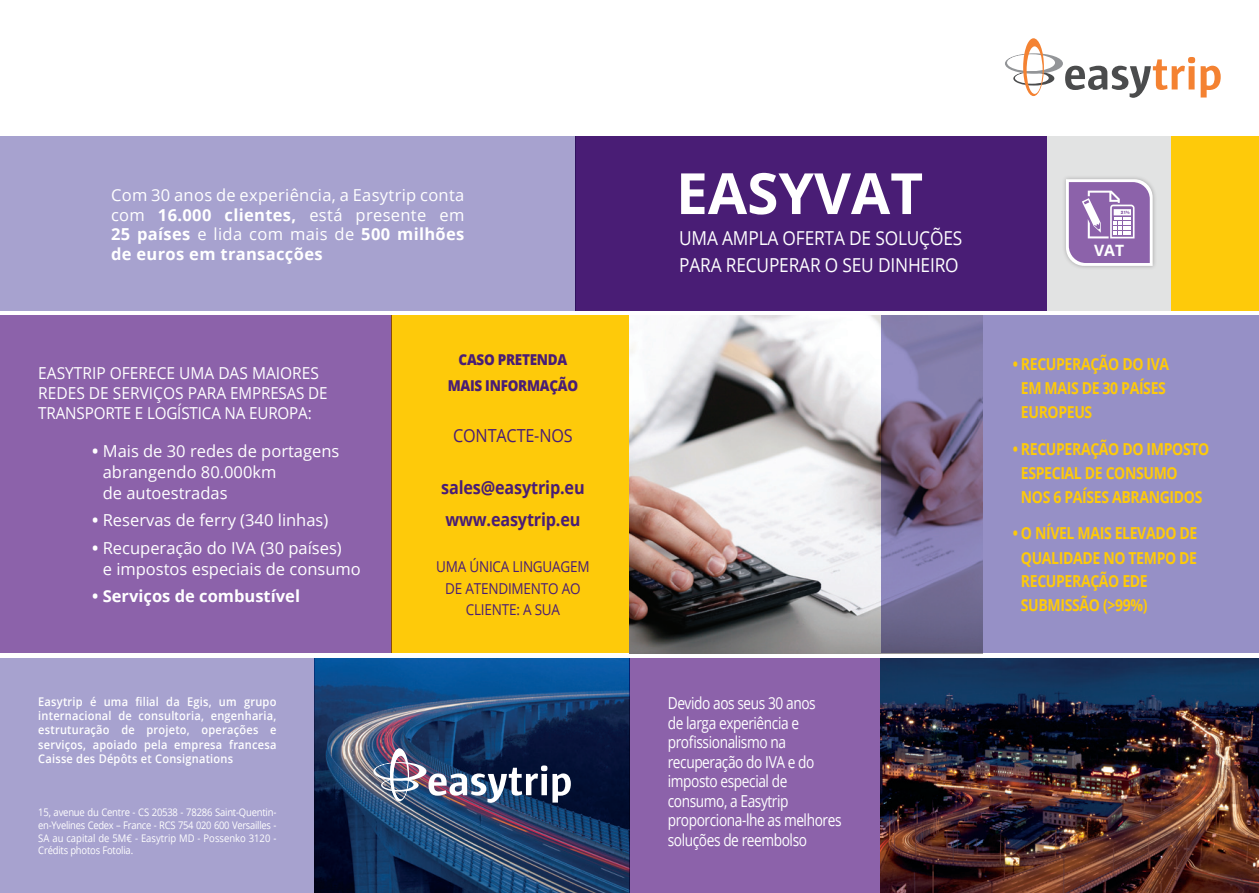
<style>
.page{position:relative;width:1259px;height:893px;background:#fff}
.page>*{position:absolute;margin:0;border:0;box-sizing:border-box;transform-origin:0 0}
.t1{font:700 56.85px "Open Sans";color:#fff}
.t2{font:19.2px/27.5px "Open Sans";letter-spacing:-.01em;color:#fff;scale:.9 1}
.t3{font:700 18px/31.8px "Open Sans";letter-spacing:-.01em;color:#491d75;scale:.9 1}
.t4{font:18px "Open Sans";letter-spacing:-.01em;color:#491d75;scale:.9 1}
.t5{font:16.5px/21px "Open Sans";color:#fff}
.t6{font:700 16.5px/24px "Open Sans";letter-spacing:-.025em;color:#feca0a;scale:.85 1}
.t7{font:16.5px/19.5px "Open Sans";letter-spacing:-.03em;color:#fff;scale:.83 1}
.t8{font:16.5px/19.8px "Open Sans";color:#fff;scale:.94 1}
.t9{font:700 16.5px "Open Sans";color:#fff}
.t10{font:700 15.75px "Open Sans";color:#fff}
.t11{font:15px/21.3px "Open Sans";letter-spacing:-.015em;color:#491d75;text-align:center;scale:.9 1}
.t12{font:800 15px/25.8px "Open Sans";letter-spacing:-.02em;color:#491d75;text-align:center;scale:.9 1}
.t13{font:600 12px/14.4px "Open Sans";letter-spacing:.02em;color:#fff;text-align:justify;scale:.92 1}
.t14{font:10.5px/12.6px "Open Sans";color:#fff;text-align:justify;scale:.9 1}
.s1{font-weight:700}
</style>
<div class="page">
<div style="left:1047px;top:136px;width:124px;height:175px;background:#e2e3e3"></div>
<img style="left:315px;top:658px;width:314px;height:235px">
<div style="left:1171px;top:136px;width:88px;height:175px;background:#feca0a"></div>
<div style="left:391px;top:316px;width:238px;height:337px;background:#feca0a"></div>
<div style="left:629px;top:658px;width:252px;height:235px;background:#8c62aa"></div>
<div style="left:0;top:316px;width:391px;height:337px;background:#8c62aa"></div>
<div style="left:575px;top:136px;width:472px;height:175px;background:#491d75"></div>
<div style="left:0;top:658px;width:315px;height:235px;background:#a7a2cf"></div>
<img style="left:629px;top:316px;width:252px;height:337px">
<svg style="left:881px;top:316px;width:378px;height:337px;background:#8e86b8"></svg>
<img style="left:881px;top:658px;width:378px;height:235px">
<div style="left:0;top:136px;width:575px;height:175px;background:#a7a2cf"></div>
<img style="left:373px;top:748px;width:198px;height:55px">
<svg style="left:1005px;top:38px;width:215px;height:60px"></svg>
<div style="left:1061px;top:175px;width:96px;height:95px;background:#231f20;opacity:.3"></div>
<svg style="left:1066px;top:179px;width:86px;height:87px;background:#a98abf"></svg>
<p class="t5" style="left:111px;top:185px;width:355px;line-height:19.5px;text-align:justify">Com 30 anos de experiência, a Easytrip conta com <span class="s1">16.000 clientes,</span> está presente em <span class="s1">25 países</span> e lida com mais de <span class="s1">500 milhões de euros em transacções</span></p>
<p class="t8" style="left:38px;top:363px;width:309px">EASYTRIP OFERECE UMA DAS MAIORES<br>REDES DE SERVIÇOS PARA EMPRESAS DE<br>TRANSPORTE E LOGÍSTICA NA EUROPA:</p>
<p class="t5" style="left:103px;top:440px;width:238px;text-indent:-10px"><span class="s1">•</span> Mais de 30 redes de portagens abrangendo 80.000km<br>de autoestradas</p>
<p class="t5" style="left:92px;top:509px;width:237px"><span class="s1">•</span> Reservas de ferry (340 linhas)</p>
<p class="t5" style="left:103px;top:537px;width:259px;text-indent:-10px"><span class="s1">•</span> Recuperação do IVA (30 países)<br>e impostos especiais de consumo</p>
<p class="t9" style="left:92px;top:584px;width:209px">• Serviços de combustível</p>
<p class="t13" style="left:38px;top:694px;width:260px">Easytrip é uma filial da Egis, um grupo internacional de consultoria, engenharia, estruturação de projeto, operações e serviços, apoiado pela empresa francesa Caisse des Dépôts et Consignations</p>
<p class="t14" style="left:38px;top:806px;width:266px">15, avenue du Centre - CS 20538 - 78286 Saint-Quentin&shy;en-Yvelines Cedex – France - RCS 754 020 600 Versailles - SA au capital de 5M€ - Easytrip MD - Possenko 3120 - Crédits photos Fotolia.</p>
<p class="t12" style="left:448px;top:346px;width:146px">CASO PRETENDA<br>MAIS INFORMAÇÃO</p>
<p class="t4" style="left:453px;top:424px;width:134px">CONTACTE-NOS</p>
<p class="t3" style="left:441px;top:471px;width:161px">sales@easytrip.eu www.easytrip.eu</p>
<p class="t11" style="left:436px;top:556px;width:172px">UMA ÚNICA LINGUAGEM<br>DE ATENDIMENTO AO<br>CLIENTE: A SUA</p>
<h1 class="t1" style="left:676px;top:153px;width:249px">EASYVAT</h1>
<p class="t2" style="left:679px;top:224px;width:316px">UMA AMPLA OFERTA DE SOLUÇÕES<br>PARA RECUPERAR O SEU DINHEIRO</p>
<p class="t7" style="left:668px;top:693px;width:211px">Devido aos seus 30 anos<br>de larga experiência e profissionalismo na recuperação do IVA e do imposto especial de consumo, a Easytrip proporciona-lhe as melhores soluções de reembolso</p>
<p class="t10" style="left:1094px;top:239px;width:32px">VAT</p>
<p class="t6" style="left:1021px;top:352px;width:176px;text-indent:-8px">• RECUPERAÇÃO DO IVA<br>EM MAIS DE 30 PAÍSES<br>EUROPEUS</p>
<p class="t6" style="left:1021px;top:436px;width:223px;text-indent:-8px">• RECUPERAÇÃO DO IMPOSTO<br>ESPECIAL DE CONSUMO<br>NOS 6 PAÍSES ABRANGIDOS</p>
<p class="t6" style="left:1021px;top:521px;width:209px;text-indent:-8px">• O NÍVEL MAIS ELEVADO DE<br>QUALIDADE NO TEMPO DE<br>RECUPERAÇÃO EDE<br>SUBMISSÃO (&gt;99%)</p>
</div>
